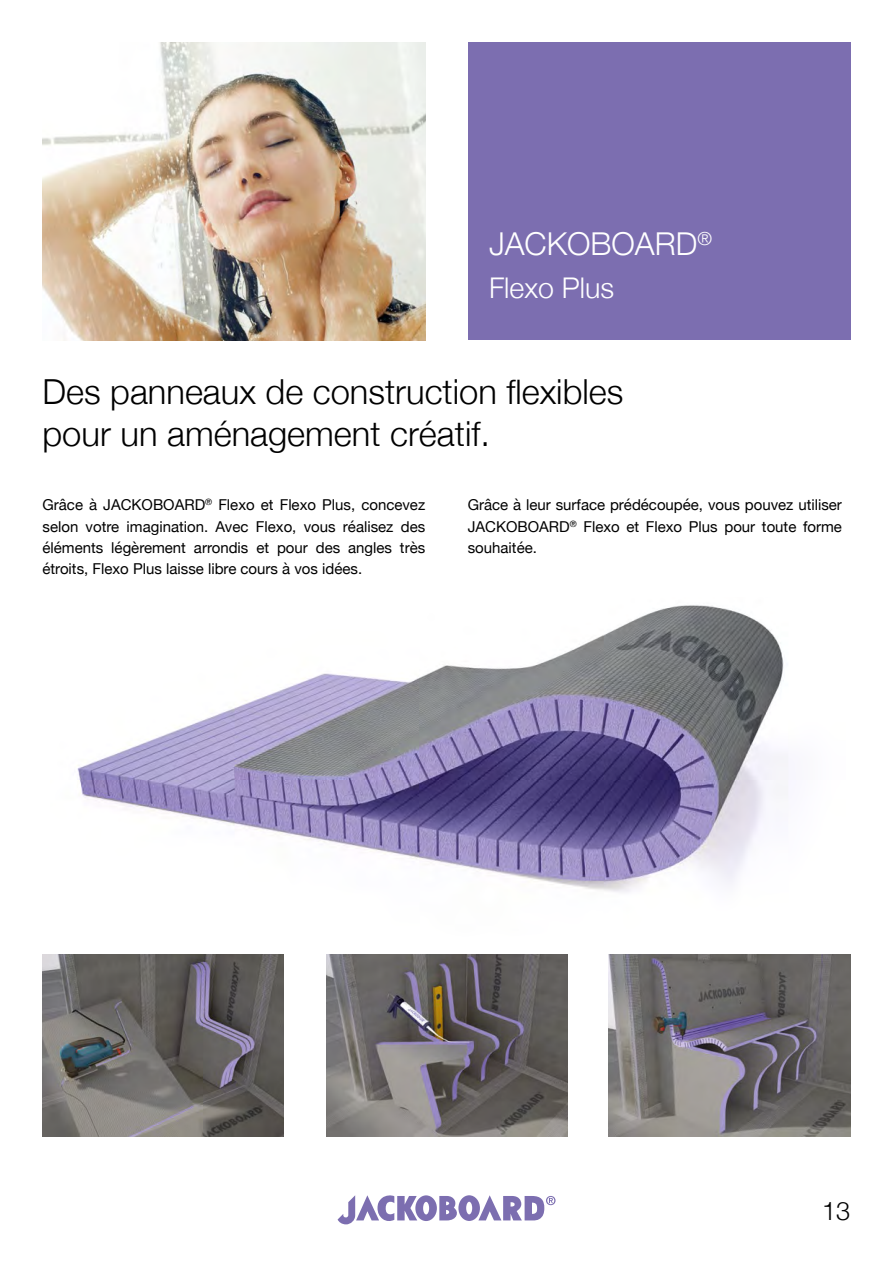
<style>
.page{position:relative;width:893px;height:1263px;background:#fff}
.page>*{position:absolute;margin:0;border:0;box-sizing:border-box;transform-origin:0 0}
.t1{font:300 34.5px/42.5px "Helvetica Neue";color:#000}
.t2{font:300 31.5px "Helvetica Neue";color:#fff}
.t3{font:300 28.5px "Helvetica Neue";color:#fff}
.t4{font:300 25.5px "Helvetica Neue";color:#000}
.t5{font:15px/21.3px "Helvetica Neue";color:#000;text-align:justify}
</style>
<div class="page">
<img style="left:43px;top:43px;width:382px;height:297px">
<img style="left:50px;top:605px;width:795px;height:350px">
<img style="left:327px;top:955px;width:240px;height:181px">
<img style="left:43px;top:955px;width:240px;height:181px">
<img style="left:609px;top:955px;width:241px;height:181px">
<svg style="left:338px;top:1195px;width:217px;height:29px"></svg>
<div style="left:468px;top:43px;width:382px;height:297px;background:#7c6eb0"></div>
<h2 class="t2" style="left:489px;top:218px;width:224px">JACKOBOARD<sup>®</sup></h2>
<h3 class="t3" style="left:489px;top:264px;width:127px">Flexo Plus</h3>
<h1 class="t1" style="left:43px;top:368px;width:582px">Des panneaux de construction flexibles pour un aménagement créatif.</h1>
<p class="t5" style="left:43px;top:495px;width:384px">Grâce à JACKOBOARD<sup>®</sup> Flexo et Flexo Plus, concevez selon votre imagination. Avec Flexo, vous réalisez des éléments légèrement arrondis et pour des angles très étroits, Flexo Plus laisse libre cours à vos idées.</p>
<p class="t5" style="left:468px;top:495px;width:376px">Grâce à leur surface prédécoupée, vous pouvez utiliser JACKOBOARD<sup>®</sup> Flexo et Flexo Plus pour toute forme souhaitée.</p>
<h3 class="t4" style="left:822px;top:1191px;width:30px">13</h3>
</div>
